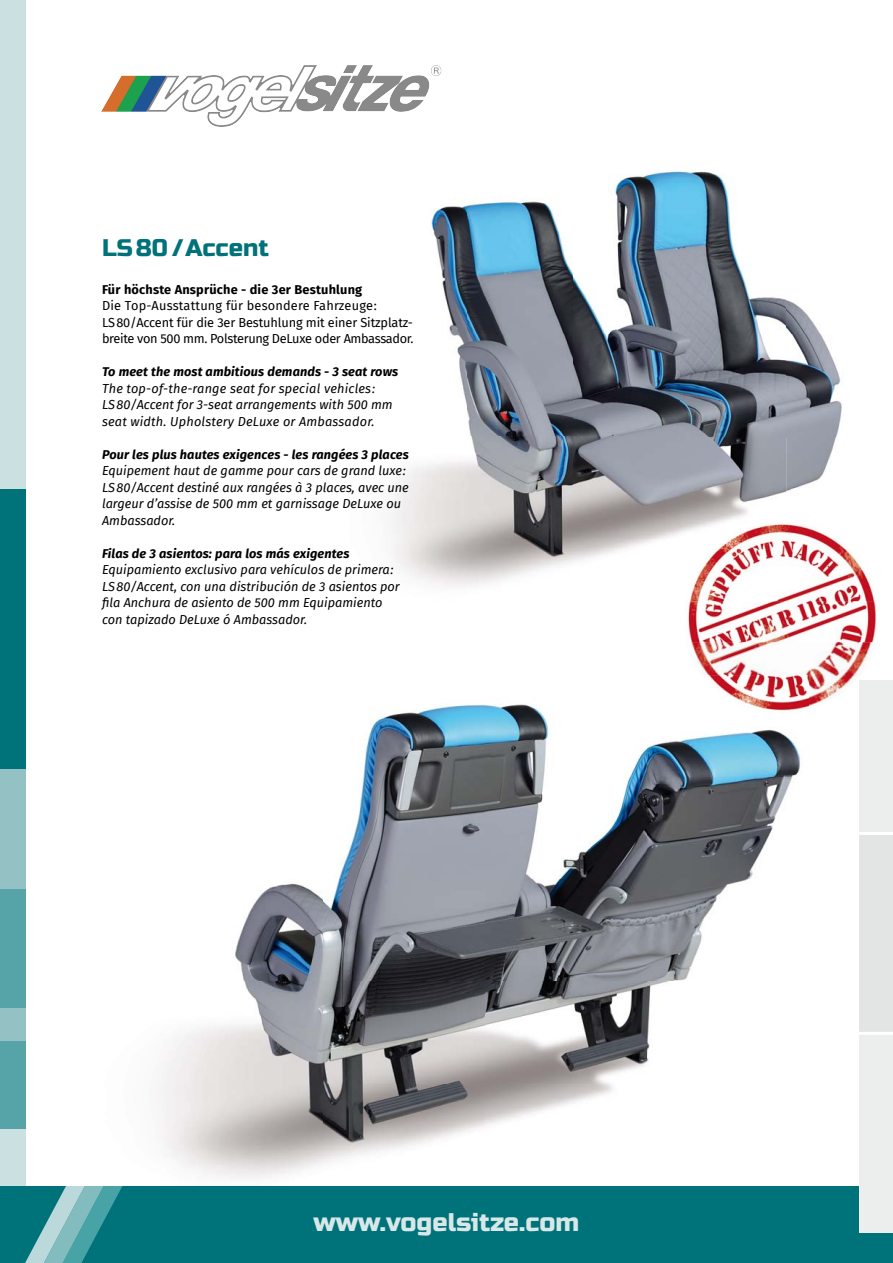
<style>
.page{position:relative;width:893px;height:1263px;background:#fff}
.page>*{position:absolute;margin:0;border:0;box-sizing:border-box;transform-origin:0 0}
.t1{font:25.5px "Russo One";color:#d8e8e8}
.t2{font:24px "Russo One";color:#007279}
.t3{font:italic 12.75px/16.5px "Fira Sans";color:#000}
.t4{font:12.75px/16.5px "Fira Sans";letter-spacing:-.01em;color:#000}
.t5{font:italic 700 12.75px "Fira Sans";letter-spacing:.01em;color:#000}
.t6{font:700 12.75px "Fira Sans";letter-spacing:.015em;color:#000}
</style>
<div class="page">
<img style="left:160px;top:704px;width:641px;height:474px">
<img style="left:392px;top:171px;width:450px;height:368px">
<img style="left:394px;top:539px;width:263px;height:47px">
<div style="left:0;top:0;width:26px;height:489px;background:#cbe0e1"></div>
<div style="left:0;top:1129px;width:26px;height:57px;background:#cbe0e1"></div>
<div style="left:0;top:982px;width:26px;height:147px;background:#94c2c4"></div>
<div style="left:0;top:489px;width:26px;height:282px;background:#007279"></div>
<div style="left:0;top:889px;width:26px;height:119px;background:#56a4a8"></div>
<div style="left:0;top:770px;width:26px;height:119px;background:#94c2c4"></div>
<div style="left:0;top:1186px;width:893px;height:77px;background:#007279"></div>
<div style="left:0;top:1042px;width:26px;height:87px;background:#56a4a8"></div>
<div style="left:859px;top:680px;width:34px;height:553px;background:#eceded"></div>
<div style="left:859px;top:833px;width:34px;height:200px;background:#e3e4e4"></div>
<svg style="left:25px;top:1186px;width:97px;height:77px"></svg>
<hr style="left:859px;top:832px;width:34px;height:3px;background:#fff">
<hr style="left:859px;top:1032px;width:34px;height:3px;background:#fff">
<img style="left:686px;top:642px;width:133px;height:68px">
<img style="left:701px;top:675px;width:108px;height:39px">
<img style="left:685px;top:521px;width:190px;height:80px">
<img style="left:688px;top:601px;width:189px;height:41px">
<img style="left:101px;top:65px;width:341px;height:62px">
<h2 class="t2" style="left:102px;top:234px;width:168px">LS 80 / Accent</h2>
<p class="t6" style="left:102px;top:279px;width:262px">Für höchste Ansprüche - die 3er Bestuhlung</p>
<p class="t4" style="left:102px;top:297px;width:313px">Die Top-Ausstattung für besondere Fahrzeuge :<br>LS 80/Accent für die 3er Bestuhlung mit einer Sitzplatz&shy;breite von 500 mm. Polsterung DeLuxe oder Ambassador.</p>
<p class="t5" style="left:102px;top:361px;width:298px">To meet the most ambitious demands - 3 seat rows</p>
<p class="t3" style="left:102px;top:380px;width:292px">The top-of-the-range seat for special vehicles :<br>LS 80/Accent for 3-seat arrangements with 500 mm seat width. Upholstery DeLuxe or Ambassador.</p>
<p class="t5" style="left:102px;top:444px;width:308px">Pour les plus hautes exigences - les rangées 3 places</p>
<p class="t3" style="left:102px;top:462px;width:308px">Equipement haut de gamme pour cars de grand luxe :<br>LS 80/Accent destiné aux rangées à 3 places, avec une largeur d’assise de 500 mm et garnissage DeLuxe ou Ambassador.</p>
<p class="t5" style="left:102px;top:543px;width:249px">Filas de 3 asientos: para los más exigentes</p>
<p class="t3" style="left:102px;top:561px;width:299px">Equipamiento exclusivo para vehículos de primera :<br>LS 80/Accent, con una distribución de 3 asientos por fila Anchura de asiento de 500 mm Equipamiento con tapizado DeLuxe ó Ambassador.</p>
<h1 class="t1" style="left:313px;top:1208px;width:267px">www.vogelsitze.com</h1>
</div>
